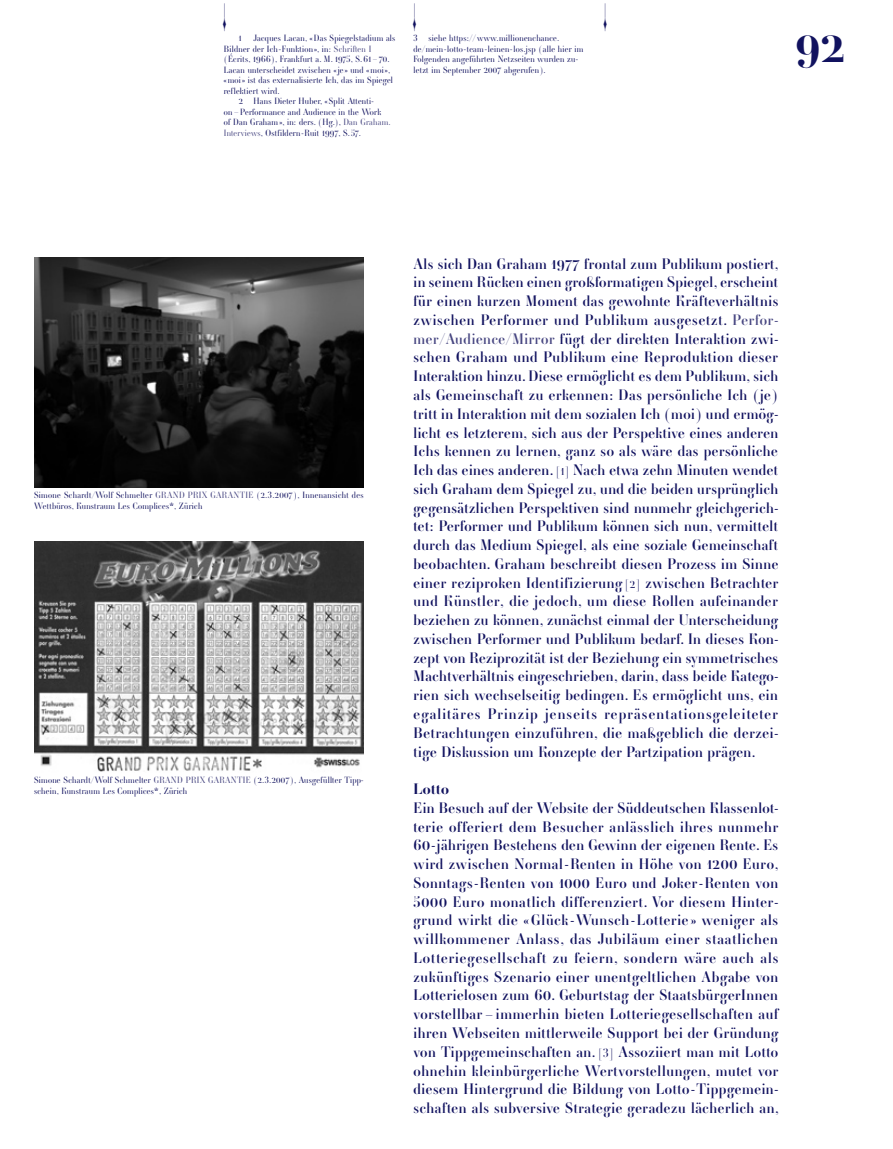
<style>
.page{position:relative;width:893px;height:1149px;background:#fff}
.page>*{position:absolute;margin:0;border:0;box-sizing:border-box;transform-origin:0 0}
.t1{font:600 45px "Ambroise";color:#11125f}
.Lauftext{font:15px/18.8px "Ambroise";letter-spacing:.03em;color:#11125f;text-align:justify}
.Lauftext_Untertitel{font:600 15px "Ambroise";letter-spacing:.025em;color:#11125f}
.t2{font:13.5px "Ambroise Alt";color:#11125f}
.Kopfnoten{font:300 9px/10.5px "Ambroise";letter-spacing:.03em;color:#11125f}
.s1{color:#474681}
.s2{font-weight:300;font-size:12px}
</style>
<div class="page">
<img style="left:34px;top:257px;width:330px;height:230px">
<img style="left:34px;top:541px;width:330px;height:230px">
<p class="t2" style="left:218px;top:31px;width:29px;rotate:-90deg">_–</p>
<p class="t2" style="left:408px;top:31px;width:29px;rotate:-90deg">_–</p>
<p class="t2" style="left:598px;top:31px;width:29px;rotate:-90deg">_–</p>
<p class="Kopfnoten" style="left:224px;top:33px;width:173px;text-indent:30px">Jacques Lacan, «Das Spiegelstadium als Bildner der Ich-Funktion», in: <span class="s1">Schriften I </span>(Écrits, 1966), Frankfurt a. M. 1975, S.61 – 70.<br>Lacan unterscheidet zwischen «je» und «moi», «moi» ist das externalisierte Ich, das im Spiegel reflektiert wird.</p>
<p class="Kopfnoten" style="left:224px;top:96px;width:169px;text-indent:15px">2 Hans Dieter Huber, «Split Attenti-<br>on – Performance and Audience in the Work<br>of Dan Graham», in: ders. (Hg.), <span class="s1">Dan Graham.<br>Interviews</span>, Ostfildern-Ruit 1997, S.57.</p>
<p class="Kopfnoten" style="left:239px;top:33px;width:4px">1</p>
<p class="Kopfnoten" style="left:414px;top:33px;width:171px">3 siehe https:// www.millionenchance. de/mein-lotto-team-leinen-los.jsp (alle hier im Folgenden angeführten Netzseiten wurden zu&shy;letzt im September 2007 abgerufen).</p>
<p class="t1" style="left:795px;top:17px;width:51px">92</p>
<p class="Kopfnoten" style="left:34px;top:490px;width:331px">Simone Schardt/Wolf Schmelter <span class="s1">GRAND PRIX GARANTIE</span> (2.3.2007), Innenansicht des<br>Wettbüros, Kunstraum Les Complices*, Zürich</p>
<p class="Kopfnoten" style="left:34px;top:774px;width:331px">Simone Schardt/Wolf Schmelter <span class="s1">GRAND PRIX GARANTIE</span> (2.3.2007), Ausgefüllter Tipp&shy;schein, Kunstraum Les Complices*, Zürich</p>
<p class="Lauftext" style="left:414px;top:254px;width:367px">Als sich Dan Graham 1977 frontal zum Publikum postiert, in seinem Rücken einen großformatigen Spiegel, erscheint für einen kurzen Moment das gewohnte Kräfteverhältnis zwischen Performer und Publikum ausgesetzt. <span class="s1">Perfor&shy;mer/Audience/Mirror</span> fügt der direkten Interaktion zwi&shy;schen Graham und Publikum eine Reproduktion dieser Interaktion hinzu. Diese ermöglicht es dem Publikum, sich als Gemeinschaft zu erkennen: Das persönliche Ich (je) tritt in Interaktion mit dem sozialen Ich (moi) und ermög&shy;licht es letzterem, sich aus der Perspektive eines anderen Ichs kennen zu lernen, ganz so als wäre das persönliche Ich das eines anderen. <span class="s2">[1]</span> Nach etwa zehn Minuten wendet sich Graham dem Spiegel zu, und die beiden ursprünglich gegensätzlichen Perspektiven sind nunmehr gleichgerich&shy;tet: Performer und Publikum können sich nun, vermittelt durch das Medium Spiegel, als eine soziale Gemeinschaft beobachten. Graham beschreibt diesen Prozess im Sinne einer reziproken Identifizierung <span class="s2">[2]</span> zwischen Betrachter und Künstler, die jedoch, um diese Rollen aufeinander beziehen zu können, zunächst einmal der Unterscheidung zwischen Performer und Publikum bedarf. In dieses Kon&shy;zept von Reziprozität ist der Beziehung ein symmetrisches Machtverhältnis eingeschrieben, darin, dass beide Katego&shy;rien sich wechselseitig bedingen. Es ermöglicht uns, ein egalitäres Prinzip jenseits repräsentationsgeleiteter Betrachtungen einzuführen, die maßgeblich die derzei&shy;tige Diskussion um Konzepte der Partzipation prägen.</p>
<p class="Lauftext_Untertitel" style="left:414px;top:778px;width:37px">Lotto</p>
<p class="Lauftext" style="left:414px;top:797px;width:367px">Ein Besuch auf der Website der Süddeutschen Klassenlot&shy;terie offeriert dem Besucher anlässlich ihres nunmehr 60-jährigen Bestehens den Gewinn der eigenen Rente. Es wird zwischen Normal-Renten in Höhe von 1200 Euro, Sonntags-Renten von 1000 Euro und Joker-Renten von 5000 Euro monatlich differenziert. Vor diesem Hinter&shy;grund wirkt die «Glück-Wunsch-Lotterie» weniger als willkommener Anlass, das Jubiläum einer staatlichen Lotteriegesellschaft zu feiern, sondern wäre auch als zu-künftiges Szenario einer unentgeltlichen Abgabe von Lotterielosen zum 60. Geburtstag der StaatsbürgerInnen vor--stellbar – immerhin bieten Lotteriegesellschaften auf ihren Webseiten mittlerweile Support bei der Gründung von Tippgemeinschaften an. <span class="s2">[3]</span> Assoziiert man mit Lotto ohnehin kleinbürgerliche Wertvorstellungen, mutet vor diesem Hintergrund die Bildung von Lotto-Tippgemein&shy;schaften als subversive Strategie geradezu lächerlich an,</p>
</div>
